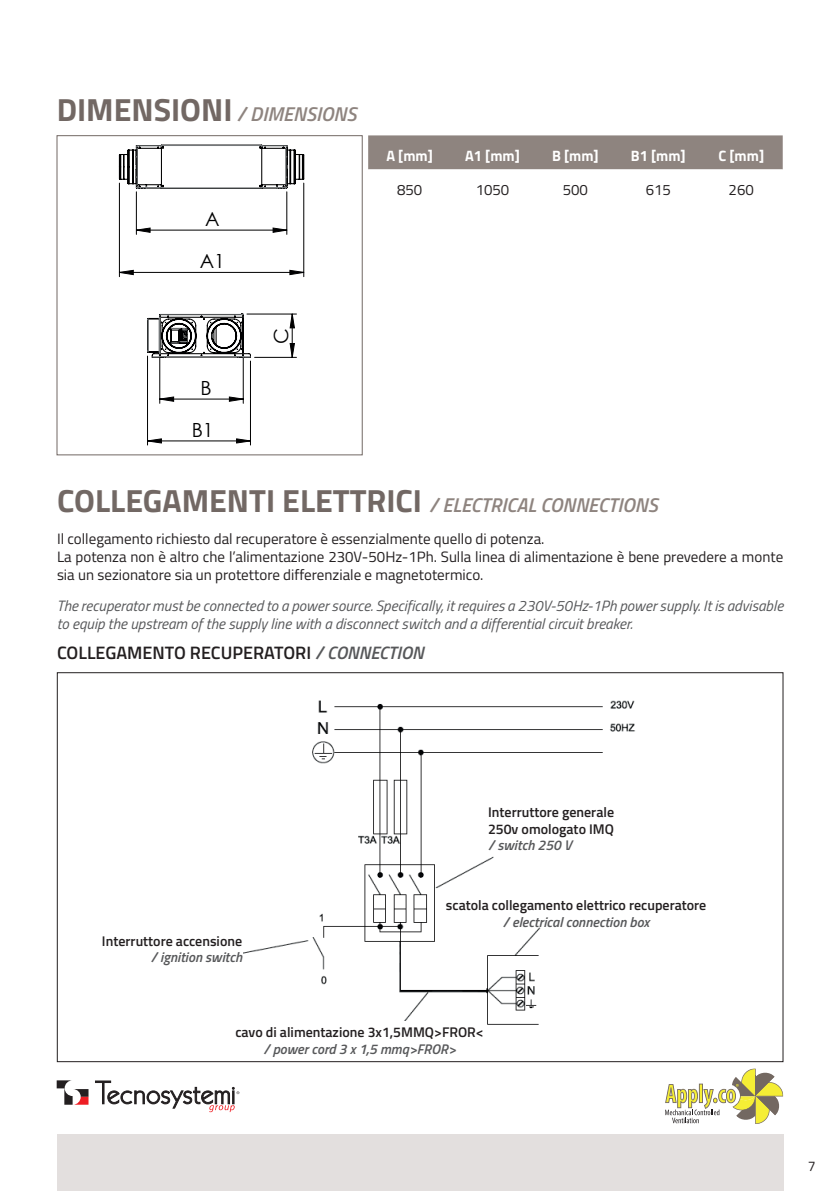
<style>
.page{position:relative;width:840px;height:1191px;background:#fff}
.page>*{position:absolute;margin:0;border:0;box-sizing:border-box;transform-origin:0 0}
.t1{font:italic 600 20px "Titillium Web";color:#8e847f}
.t2{font:19.4px/42.2px "Century Gothic";color:#000001}
.t3{font:600 18px "Titillium Web";color:#231f20}
.t4{font:15px/18px "Titillium Web";color:#231f20}
.t5{font:italic 15px/18px "Titillium Web";color:#57585a}
.t6{font:700 15px "Titillium Web";color:#fff}
.t7{font:600 14px/16.8px "Titillium Web";color:#231f20}
.t8{font:italic 600 14px "Titillium Web";color:#57585a}
.t9{font:14px "Titillium Web";color:#231f20}
.s1{font-weight:700;font-style:normal;font-size:32px;color:#726864}
.s2{font-style:italic;color:#57585a}
</style>
<div class="page">
<svg style="left:57px;top:1080px;width:31px;height:24px"></svg>
<svg style="left:95px;top:1080px;width:144px;height:32px"></svg>
<svg style="left:665px;top:1068px;width:117px;height:56px"></svg>
<div style="left:57px;top:1134px;width:725px;height:57px;background:#e3dfde"></div>
<div style="left:368px;top:135px;width:414px;height:35px;background:#8e847f"></div>
<hr style="left:303px;top:183px;width:1px;height:94px;background:#000001">
<hr style="left:119px;top:183px;width:1px;height:94px;background:#000001">
<hr style="left:136px;top:192px;width:1px;height:42px;background:#000001">
<hr style="left:286px;top:192px;width:1px;height:42px;background:#000001">
<svg style="left:118px;top:269px;width:186px;height:6px"></svg>
<svg style="left:135px;top:227px;width:152px;height:6px"></svg>
<svg style="left:118px;top:144px;width:187px;height:46px"></svg>
<hr style="left:250px;top:361px;width:1px;height:84px;background:#000001">
<hr style="left:147px;top:356px;width:1px;height:89px;background:#000001">
<hr style="left:159px;top:321px;width:1px;height:82px;background:#000001">
<hr style="left:243px;top:321px;width:1px;height:82px;background:#000001">
<hr style="left:254px;top:357px;width:42px;height:1px;background:#000001">
<hr style="left:247px;top:314px;width:49px;height:1px;background:#000001">
<svg style="left:148px;top:438px;width:102px;height:6px"></svg>
<svg style="left:159px;top:396px;width:85px;height:6px"></svg>
<svg style="left:289px;top:313px;width:6px;height:45px"></svg>
<svg style="left:147px;top:313px;width:104px;height:45px"></svg>
<div style="left:57px;top:135px;width:305px;height:320px;border:1px solid #726864"></div>
<img style="left:243px;top:700px;width:392px;height:325px">
<div style="left:488px;top:796px;width:216px;height:59px;background:#fff"></div>
<div style="left:444px;top:894px;width:263px;height:32px;background:#fff"></div>
<div style="left:234px;top:1021px;width:251px;height:37px;background:#fff"></div>
<h1 class="t1" style="left:57px;top:99px;width:301px"><span class="s1">DIMENSIONI</span> / DIMENSIONS</h1>
<p class="t2" style="left:200px;top:197px;width:27px">A<br>A1</p>
<p class="t2" style="left:200px;top:366px;width:13px">B</p>
<p class="t2" style="left:192px;top:408px;width:23px">B1</p>
<p class="t2" style="left:259px;top:344px;width:17px;rotate:-90deg">C</p>
<p class="t6" style="left:386px;top:144px;width:48px">A [mm]</p>
<p class="t6" style="left:465px;top:144px;width:56px">A1 [mm]</p>
<p class="t6" style="left:552px;top:144px;width:48px">B [mm]</p>
<p class="t6" style="left:630px;top:144px;width:56px">B1 [mm]</p>
<p class="t6" style="left:718px;top:144px;width:47px">C [mm]</p>
<p class="t4" style="left:397px;top:180px;width:27px">850</p>
<p class="t4" style="left:475px;top:180px;width:35px">1050</p>
<p class="t4" style="left:562px;top:180px;width:27px">500</p>
<p class="t4" style="left:645px;top:180px;width:27px">615</p>
<p class="t4" style="left:728px;top:180px;width:27px">260</p>
<h1 class="t1" style="left:57px;top:490px;width:601px"><span class="s1">COLLEGAMENTI ELETTRICI</span> / ELECTRICAL CONNECTIONS</h1>
<p class="t4" style="left:57px;top:528px;width:727px">Il collegamento richiesto dal recuperatore è essenzialmente quello di potenza.<br>La potenza non è altro che l’alimentazione 230V-50Hz-1Ph. Sulla linea di alimentazione è bene prevedere a monte sia un sezionatore sia un protettore differenziale e magnetotermico.</p>
<p class="t5" style="left:57px;top:595px;width:727px">The recuperator must be connected to a power source. Specifically, it requires a 230V-50Hz-1Ph power supply. It is advisable to equip the upstream of the supply line with a disconnect switch and a differential circuit breaker.</p>
<p class="t3" style="left:57px;top:639px;width:368px">COLLEGAMENTO RECUPERATORI <span class="s2">/ CONNECTION</span></p>
<p class="t7" style="left:488px;top:802px;width:127px">Interruttore generale<br>250v omologato IMQ</p>
<p class="t8" style="left:488px;top:835px;width:85px">/ switch 250 V</p>
<p class="t7" style="left:102px;top:931px;width:142px">Interruttore accensione</p>
<p class="t8" style="left:151px;top:946px;width:93px">/ ignition switch</p>
<p class="t7" style="left:445px;top:896px;width:262px">scatola collegamento elettrico recuperatore</p>
<p class="t8" style="left:502px;top:911px;width:148px">/ electrical connection box</p>
<p class="t7" style="left:235px;top:1023px;width:250px">cavo di alimentazione 3x1,5MMQ&gt;FROR&lt;</p>
<p class="t8" style="left:263px;top:1038px;width:194px">/ power cord 3 x 1,5 mmq&gt;FROR&gt;</p>
<p class="t9" style="left:807px;top:1156px;width:9px">7</p>
</div>
